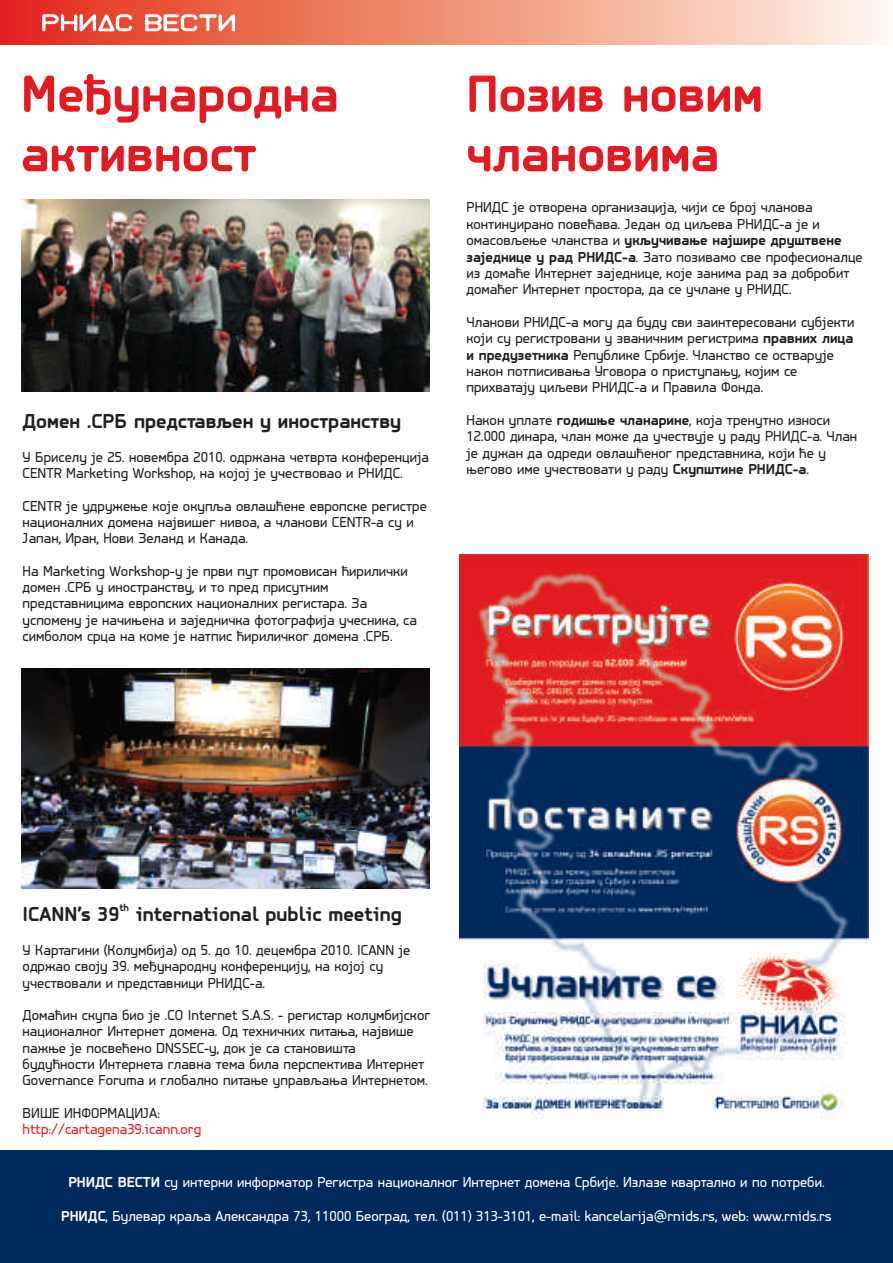
<style>
.page{position:relative;width:893px;height:1263px;background:#fff}
.page>*{position:absolute;margin:0;border:0;box-sizing:border-box;transform-origin:0 0}
.t1{font:700 54px/59.6px "PF Isotext Pro";color:#e21a21}
.t2{font:700 21px "PF Isotext Pro";color:#231f20}
.t3{font:15px/16.2px "PF Isotext Pro";color:#231f20}
.t4{font:15px "PF Isotext Pro";color:#fff}
.t5{font:15px "PF Isotext Pro";color:#ee1d23}
.t6{font:700 10.5px "PF Isotext Pro";color:#231f20}
.s1{font-weight:700}
</style>
<div class="page">
<svg style="left:0;top:0;width:883px;height:45px;background:#f19580"></svg>
<div style="left:0;top:1150px;width:893px;height:113px;background:#00295c"></div>
<svg style="left:145px;top:14px;width:90px;height:17px"></svg>
<svg style="left:42px;top:14px;width:90px;height:17px"></svg>
<img style="left:460px;top:555px;width:408px;height:565px">
<img style="left:21px;top:199px;width:409px;height:192px">
<img style="left:21px;top:668px;width:409px;height:220px">
<h1 class="t1" style="left:21px;top:68px;width:319px">Међународна активност</h1>
<h1 class="t1" style="left:466px;top:68px;width:298px">Позив новим члановима</h1>
<p class="t3" style="left:466px;top:200px;width:398px">РНИДС је отворена организација, чији се број чланова континуирано повећава. Један од циљева РНИДС-а је и омасовљење чланства и <span class="s1">укључивање најшире друштвене заједнице у рад РНИДС-а</span>. Зато позивамо све професионалце из домаће Интернет заједнице, које занима рад за добробит домаћег Интернет простора, да се учлане у РНИДС.</p>
<p class="t3" style="left:466px;top:315px;width:389px">Чланови РНИДС-а могу да буду сви заинтересовани субјекти који су регистровани у званичним регистрима <span class="s1">правних лица и предузетника</span> Републике Србије. Чланство се остварује након потписивања Уговора о приступању, којим се прихватају циљеви РНИДС-а и Правила Фонда.</p>
<p class="t3" style="left:466px;top:413px;width:392px">Након уплате <span class="s1">годишње чланарине</span>, која тренутно износи 12.000 динара, члан може да учествује у раду РНИДС-а. Члан је дужан да одреди овлашћеног представника, који ће у његово име учествовати у раду <span class="s1">Скупштине РНИДС-а</span>.</p>
<h2 class="t2" style="left:23px;top:412px;width:380px">Домен .СРБ представљен у иностранству</h2>
<p class="t3" style="left:23px;top:450px;width:408px">У Бриселу је 25. новембра 2010. одржана четврта конференција<br>CENTR Marketing Workshop, на којој је учествовао и РНИДС.</p>
<p class="t3" style="left:23px;top:499px;width:406px">CENTR је удружење које окупља овлашћене европске регистре националних домена највишег нивоа, а чланови CENTR-a су и<br>Јапан, Иран, Нови Зеланд и Канада.</p>
<p class="t3" style="left:23px;top:564px;width:396px">На Marketing Workshop-у је први пут промовисан ћирилички домен .СРБ у иностранству, и то пред присутним представницима европских националних регистара. За успомену је начињена и заједничка фотографија учесника, са симболом срца на коме је натпис ћириличког домена .СРБ.</p>
<p class="t6" style="left:119px;top:903px;width:11px">th</p>
<h2 class="t2" style="left:23px;top:905px;width:381px">ICANN’s 39 international public meeting</h2>
<p class="t3" style="left:23px;top:943px;width:389px">У Картагини (Колумбија) од 5. до 10. децембра 2010. ICANN је одржао своју 39. међународну конференцију, на којој су учествовали и представници РНИДС-а.</p>
<p class="t3" style="left:23px;top:1008px;width:409px">Домаћин скупа био је .CO Internet S.A.S. - регистар колумбијског националног Интернет домена. Од техничких питања, највише пажње је посвећено DNSSEC-у, док је са становишта будућности Интернета главна тема била перспектива Интернет Governance Foruma и глобално питање управљања Интернетом.</p>
<p class="t3" style="left:23px;top:1106px;width:139px">ВИШЕ ИНФОРМАЦИЈА:</p>
<p class="t5" style="left:23px;top:1123px;width:180px">http://cartagena39.icann.org</p>
<p class="t4" style="left:68px;top:1176px;width:758px"><span class="s1">РНИДС ВЕСТИ</span> су интерни информатор Регистра националног Интернет домена Србије. Излазе квартално и по потреби.</p>
<p class="t4" style="left:61px;top:1209px;width:772px"><span class="s1">РНИДС</span>, Булевар краља Александра 73, 11000 Београд, тел. (011) 313-3101, e-mail: kancelarija@rnids.rs, web: www.rnids.rs</p>
</div>
